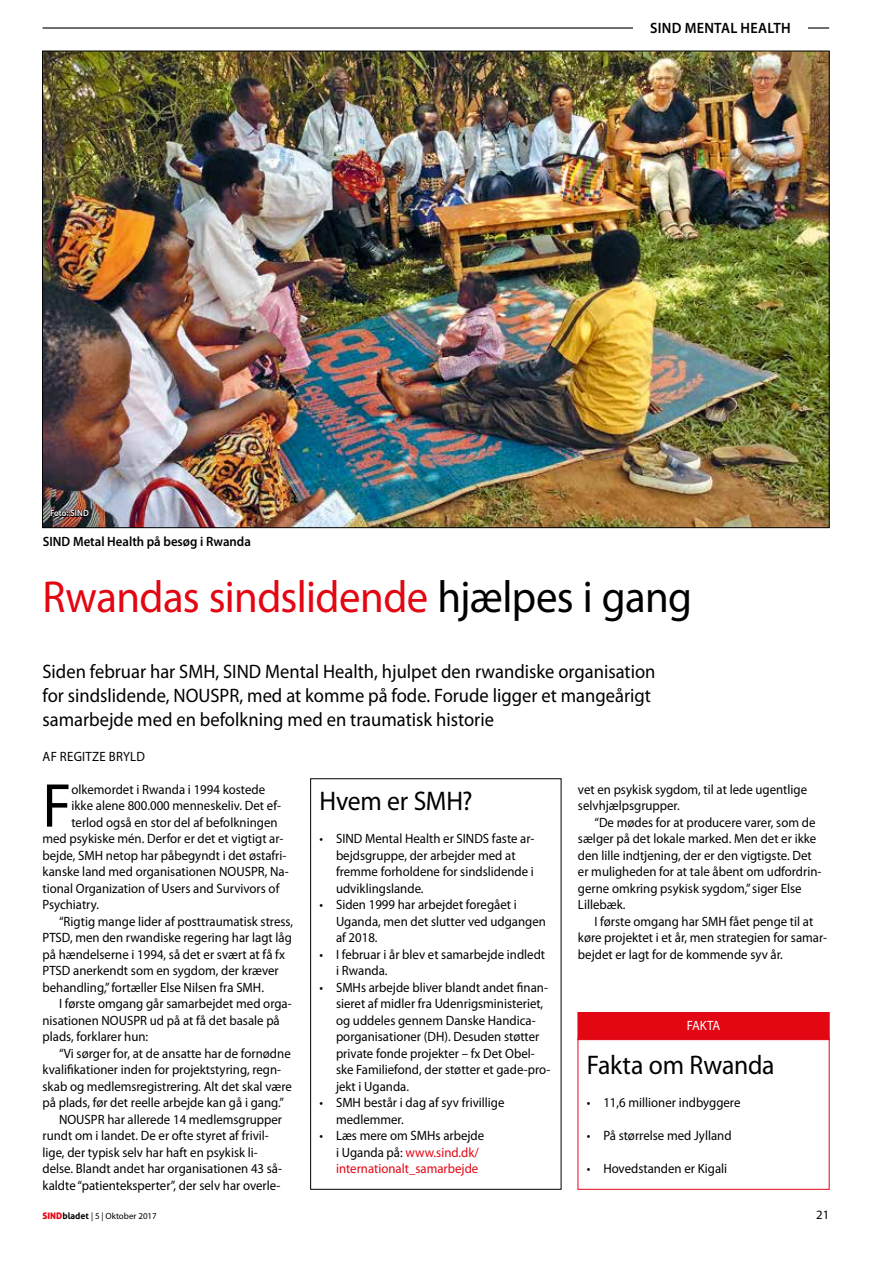
<style>
.page{position:relative;width:893px;height:1263px;background:#fff}
.page>*{position:absolute;margin:0;border:0;box-sizing:border-box;transform-origin:0 0}
.t1{font:62.4px "Myriad Pro";color:#000;scale:.95 1}
.t2{font:45px "Myriad Pro";letter-spacing:-.015em;color:#e30613;scale:.95 1}
.t3{font:27px "Myriad Pro";letter-spacing:-.01em;color:#000;scale:.95 1}
.t4{font:19.5px/24px "Myriad Pro";color:#000;scale:.95 1}
.t5{font:600 15px "Myriad Pro";letter-spacing:.02em;color:#000;scale:.95 1}
.t6{font:13.5px/16.5px "Myriad Pro";color:#000;scale:.95 1}
.t7{font:13.5px/16.5px "Myriad Pro";color:#e30613;scale:.95 1}
.t8{font:600 13.5px "Myriad Pro";color:#000;scale:.95 1}
.t9{font:13.5px "Myriad Pro";letter-spacing:.02em;color:#000;scale:.95 1}
.t10{font:13.5px "Myriad Pro";letter-spacing:-.04em;color:#fff;scale:.95 1}
.t11{font:12.75px "Myriad Pro";color:#000}
.t12{font:9px "Myriad Pro";color:#000}
.t13{font:600 9px "Myriad Pro";color:#fff;scale:.95 1}
.s1{color:#000}
.s2{font-family:"Aller Display";color:#e30613}
.s3{font-family:"Aller";font-weight:700}
</style>
<div class="page">
<hr style="left:43px;top:27px;width:786px;height:2px;background:#000">
<div style="left:633px;top:21px;width:174px;height:16px;background:#fff"></div>
<div style="left:578px;top:1012px;width:251px;height:28px;background:#e30613"></div>
<div style="left:578px;top:1038px;width:251px;height:152px;border:1px solid #e30613"></div>
<img style="left:44px;top:53px;width:784px;height:473px">
<div style="left:310px;top:778px;width:251px;height:412px;border:1px solid #000"></div>
<svg style="left:50px;top:510px;width:39px;height:7px"></svg>
<p class="t13" style="left:50px;top:508px;width:42px">Foto: SIND</p>
<p class="t8" style="left:43px;top:533px;width:220px">SIND Metal Health på besøg i Rwanda</p>
<p class="t5" style="left:650px;top:18px;width:150px">SIND MENTAL HEALTH</p>
<h2 class="t2" style="left:43px;top:569px;width:685px">Rwandas sindslidende <span class="s1">hjælpes i gang</span></h2>
<h3 class="t4" style="left:43px;top:659px;width:647px">Siden februar har SMH, SIND Mental Health, hjulpet den rwandiske organisation for sindslidende, NOUSPR, med at komme på fode. Forude ligger et mangeårigt samarbejde med en befolkning med en traumatisk historie</h3>
<p class="t9" style="left:43px;top:748px;width:109px">AF REGITZE BRYLD</p>
<h1 class="t1" style="left:43px;top:767px;width:32px">F</h1>
<p class="t6" style="left:71px;top:781px;width:205px">olkemordet i Rwanda i 1994 kostede</p>
<p class="t6" style="left:578px;top:781px;width:243px">vet en psykisk sygdom, til at lede ugentlige selvhjælpsgrupper.</p>
<p class="t6" style="left:578px;top:814px;width:258px;text-indent:17px">“De mødes for at producere varer, som de sælger på det lokale marked. Men det er ikke den lille indtjening, der er den vigtigste. Det er muligheden for at tale åbent om udfordrin&shy;gerne omkring psykisk sygdom,” siger Else Lillebæk.</p>
<p class="t6" style="left:578px;top:913px;width:264px;text-indent:17px">I første omgang har SMH fået penge til at køre projektet i et år, men strategien for samar&shy;bejdet er lagt for de kommende syv år.</p>
<h3 class="t3" style="left:319px;top:784px;width:163px">Hvem er SMH?</h3>
<p class="t6" style="left:336px;top:830px;width:210px;text-indent:-16px">• SIND Mental Health er SINDS faste ar&shy;bejdsgruppe, der arbejder med at fremme forholdene for sindslidende i udviklingslande.</p>
<p class="t6" style="left:336px;top:896px;width:223px;text-indent:-17px">• Siden 1999 har arbejdet foregået i<br>Uganda, men det slutter ved udgangen af 2018.</p>
<p class="t6" style="left:336px;top:946px;width:222px;text-indent:-17px">• I februar i år blev et samarbejde indledt i Rwanda.</p>
<p class="t6" style="left:336px;top:979px;width:227px;text-indent:-17px">• SMHs arbejde bliver blandt andet finan&shy;sieret af midler fra Udenrigsministeriet, og uddeles gennem Danske Handica&shy;porganisationer (DH). Desuden støtter private fonde projekter – fx Det Obel&shy;ske Familiefond, der støtter et gade-pro&shy;jekt i Uganda.</p>
<p class="t6" style="left:336px;top:1094px;width:179px;text-indent:-17px">• SMH består i dag af syv frivillige medlemmer.</p>
<p class="t7" style="left:336px;top:1127px;width:158px;text-indent:-17px"><span class="s1">• Læs mere om SMHs arbejde i Uganda på:</span> www.sind.dk/ internationalt_samarbejde</p>
<p class="t6" style="left:71px;top:797px;width:222px">ikke alene 800.000 menneskeliv. Det ef-</p>
<p class="t6" style="left:71px;top:814px;width:218px">terlod også en stor del af befolkningen</p>
<p class="t6" style="left:43px;top:830px;width:255px">med psykiske mén. Derfor er det et vigtigt ar-</p>
<p class="t6" style="left:43px;top:847px;width:258px">bejde, SMH netop har påbegyndt i det østafri-</p>
<p class="t6" style="left:43px;top:863px;width:261px">kanske land med organisationen NOUSPR, Na-</p>
<p class="t6" style="left:43px;top:880px;width:251px">tional Organization of Users and Survivors of</p>
<p class="t6" style="left:43px;top:896px;width:61px">Psychiatry.</p>
<p class="t6" style="left:59px;top:913px;width:248px">“Rigtig mange lider af posttraumatisk stress,</p>
<p class="t6" style="left:43px;top:929px;width:264px">PTSD, men den rwandiske regering har lagt låg</p>
<p class="t6" style="left:43px;top:946px;width:257px">på hændelserne i 1994, så det er svært at få fx</p>
<p class="t6" style="left:43px;top:962px;width:250px">PTSD anerkendt som en sygdom, der kræver</p>
<p class="t6" style="left:43px;top:979px;width:235px">behandling,” fortæller Else Nilsen fra SMH.</p>
<p class="t6" style="left:59px;top:995px;width:246px">I første omgang går samarbejdet med orga-</p>
<p class="t6" style="left:43px;top:1012px;width:251px">nisationen NOUSPR ud på at få det basale på</p>
<p class="t6" style="left:43px;top:1028px;width:113px">plads, forklarer hun:</p>
<p class="t6" style="left:59px;top:1045px;width:245px">“Vi sørger for, at de ansatte har de fornødne</p>
<p class="t6" style="left:43px;top:1061px;width:253px">kvalifikationer inden for projektstyring, regn-</p>
<p class="t6" style="left:43px;top:1078px;width:264px">skab og medlemsregistrering. Alt det skal være</p>
<p class="t6" style="left:43px;top:1094px;width:256px">på plads, før det reelle arbejde kan gå i gang.”</p>
<p class="t6" style="left:59px;top:1111px;width:236px">NOUSPR har allerede 14 medlemsgrupper</p>
<p class="t6" style="left:43px;top:1127px;width:240px">rundt om i landet. De er ofte styret af frivil-</p>
<p class="t6" style="left:43px;top:1144px;width:228px">lige, der typisk selv har haft en psykisk li-</p>
<p class="t6" style="left:43px;top:1160px;width:254px">delse. Blandt andet har organisationen 43 så-</p>
<p class="t6" style="left:43px;top:1177px;width:252px">kaldte “patienteksperter”, der selv har overle-</p>
<p class="t10" style="left:687px;top:1017px;width:37px">FAKTA</p>
<h3 class="t3" style="left:587px;top:1048px;width:199px">Fakta om Rwanda</h3>
<p class="t6" style="left:587px;top:1094px;width:163px">• 11,6 millioner indbyggere</p>
<p class="t6" style="left:587px;top:1127px;width:154px">• På størrelse med Jylland</p>
<p class="t6" style="left:587px;top:1160px;width:149px">• Hovedstanden er Kigali</p>
<p class="t12" style="left:43px;top:1210px;width:116px"><span class="s2">SIND</span><span class="s3">bladet</span> | 5 | Oktober 2017</p>
<p class="t11" style="left:816px;top:1207px;width:15px">21</p>
</div>
